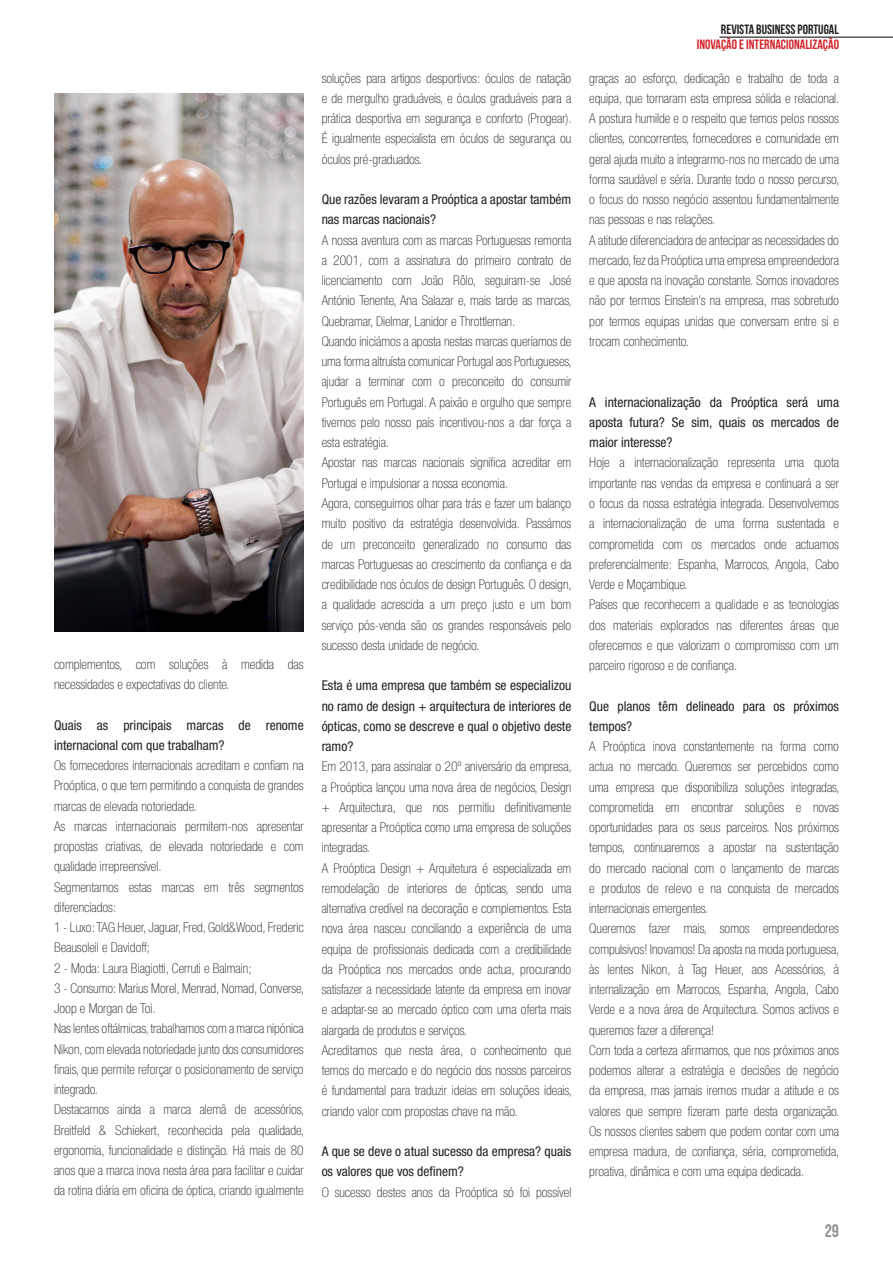
<style>
.page{position:relative;width:893px;height:1263px;background:#fff}
.page>*{position:absolute;margin:0;border:0;box-sizing:border-box;transform-origin:0 0}
.t1{font:18px "Bebas Neue";color:#8e9091}
.t2{font:100 condensed 13.5px/20.2px "Helvetica Neue LT Std";color:#231f20;text-align:justify}
.t3{font:condensed 13.5px/20.2px "Helvetica Neue LT Std";color:#231f20}
.t4{font:13.5px "Bebas Neue";color:#d1232a}
.t5{font:13.5px "Bebas Neue";color:#231f20}
</style>
<div class="page">
<hr style="left:719px;top:37px;width:174px;height:1px;background:#000">
<img style="left:54px;top:94px;width:250px;height:537px">
<p class="t2" style="left:54px;top:654px;width:251px">complementos, com soluções à medida das necessidades e expectativas do cliente.</p>
<p class="t3" style="left:54px;top:714px;width:251px">Quais as principais marcas de renome internacional com que trabalham?</p>
<p class="t2" style="left:54px;top:755px;width:251px">Os fornecedores internacionais acreditam e confiam na Proóptica, o que tem permitindo a conquista de grandes marcas de elevada notoriedade.</p>
<p class="t2" style="left:54px;top:816px;width:251px">As marcas internacionais permitem-nos apresentar propostas criativas, de elevada notoriedade e com qualidade irrepreensível.</p>
<p class="t2" style="left:54px;top:876px;width:251px">Segmentamos estas marcas em três segmentos diferenciados:</p>
<p class="t2" style="left:54px;top:917px;width:251px">1 - Luxo: TAG Heuer, Jaguar, Fred, Gold&amp;Wood, Frederic<br>Beausoleil e Davidoff;</p>
<p class="t2" style="left:54px;top:957px;width:199px">2 - Moda: Laura Biagiotti, Cerruti e Balmain;</p>
<p class="t2" style="left:54px;top:978px;width:252px">3 - Consumo: Marius Morel, Menrad, Nomad, Converse,<br>Joop e Morgan de Toi.</p>
<p class="t2" style="left:54px;top:1018px;width:251px">Nas lentes oftálmicas, trabalhamos com a marca nipónica Nikon, com elevada notoriedade junto dos consumidores finais, que permite reforçar o posicionamento de serviço integrado.</p>
<p class="t2" style="left:54px;top:1099px;width:252px">Destacamos ainda a marca alemã de acessórios, Breitfeld &amp; Schiekert, reconhecida pela qualidade, ergonomia, funcionalidade e distinção. Há mais de 80 anos que a marca inova nesta área para facilitar e cuidar da rotina diária em oficina de óptica, criando igualmente</p>
<p class="t2" style="left:322px;top:68px;width:252px">soluções para artigos desportivos: óculos de natação e de mergulho graduáveis, e óculos graduáveis para a prática desportiva em segurança e conforto (Progear).<br>É igualmente especialista em óculos de segurança ou óculos pré-graduados.</p>
<p class="t3" style="left:322px;top:189px;width:251px">Que razões levaram a Proóptica a apostar também nas marcas nacionais?</p>
<p class="t2" style="left:322px;top:230px;width:252px">A nossa aventura com as marcas Portuguesas remonta a 2001, com a assinatura do primeiro contrato de licenciamento com João Rôlo, seguiram-se José António Tenente, Ana Salazar e, mais tarde as marcas, Quebramar, Dielmar, Lanidor e Throttleman.</p>
<p class="t2" style="left:322px;top:331px;width:252px">Quando iniciámos a aposta nestas marcas queríamos de uma forma altruísta comunicar Portugal aos Portugueses, ajudar a terminar com o preconceito do consumir Português em Portugal. A paixão e orgulho que sempre tivemos pelo nosso país incentivou-nos a dar força a esta estratégia.</p>
<p class="t2" style="left:322px;top:452px;width:251px">Apostar nas marcas nacionais significa acreditar em<br>Portugal e impulsionar a nossa economia.</p>
<p class="t2" style="left:322px;top:493px;width:252px">Agora, conseguimos olhar para trás e fazer um balanço muito positivo da estratégia desenvolvida. Passámos de um preconceito generalizado no consumo das marcas Portuguesas ao crescimento da confiança e da credibilidade nos óculos de design Português. O design, a qualidade acrescida a um preço justo e um bom serviço pós-venda são os grandes responsáveis pelo sucesso desta unidade de negócio.</p>
<p class="t3" style="left:322px;top:675px;width:251px;text-align:justify">Esta é uma empresa que também se especializou no ramo de design + arquitectura de interiores de ópticas, como se descreve e qual o objetivo deste ramo?</p>
<p class="t2" style="left:322px;top:756px;width:252px">Em 2013, para assinalar o 20º aniversário da empresa, a Proóptica lançou uma nova área de negócios, Design + Arquitectura, que nos permitiu definitivamente apresentar a Proóptica como uma empresa de soluções integradas.</p>
<p class="t2" style="left:322px;top:857px;width:251px">A Proóptica Design + Arquitetura é especializada em remodelação de interiores de ópticas, sendo uma alternativa credível na decoração e complementos. Esta nova área nasceu conciliando a experiência de uma equipa de profissionais dedicada com a credibilidade da Proóptica nos mercados onde actua, procurando satisfazer a necessidade latente da empresa em inovar e adaptar-se ao mercado óptico com uma oferta mais alargada de produtos e serviços.</p>
<p class="t2" style="left:322px;top:1040px;width:252px">Acreditamos que nesta área, o conhecimento que temos do mercado e do negócio dos nossos parceiros é fundamental para traduzir ideias em soluções ideais, criando valor com propostas chave na mão.</p>
<p class="t3" style="left:322px;top:1141px;width:251px">A que se deve o atual sucesso da empresa? quais os valores que vos definem?</p>
<p class="t2" style="left:322px;top:1181px;width:251px">O sucesso destes anos da Proóptica só foi possível</p>
<p class="t5" style="left:721px;top:22px;width:120px">REVISTA BUSINESS PORTUGAL</p>
<p class="t4" style="left:697px;top:37px;width:144px">INOVAÇÃO E INTERNACIONALIZAÇÃO</p>
<p class="t2" style="left:589px;top:68px;width:252px">graças ao esforço, dedicação e trabalho de toda a equipa, que tornaram esta empresa sólida e relacional.<br>A postura humilde e o respeito que temos pelos nossos clientes, concorrentes, fornecedores e comunidade em geral ajuda muito a integrarmo-nos no mercado de uma forma saudável e séria. Durante todo o nosso percurso, o focus do nosso negócio assentou fundamentalmente nas pessoas e nas relações.</p>
<p class="t2" style="left:589px;top:230px;width:251px">A atitude diferenciadora de antecipar as necessidades do mercado, fez da Proóptica uma empresa empreendedora e que aposta na inovação constante. Somos inovadores não por termos Einstein’s na empresa, mas sobretudo por termos equipas unidas que conversam entre si e trocam conhecimento.</p>
<p class="t3" style="left:589px;top:392px;width:251px;text-align:justify">A internacionalização da Proóptica será uma aposta futura? Se sim, quais os mercados de maior interesse?</p>
<p class="t2" style="left:589px;top:452px;width:251px">Hoje a internacionalização representa uma quota importante nas vendas da empresa e continuará a ser o focus da nossa estratégia integrada. Desenvolvemos a internacionalização de uma forma sustentada e comprometida com os mercados onde actuamos preferencialmente: Espanha, Marrocos, Angola, Cabo Verde e Moçambique.</p>
<p class="t2" style="left:589px;top:594px;width:251px">Países que reconhecem a qualidade e as tecnologias dos materiais explorados nas diferentes áreas que oferecemos e que valorizam o compromisso com um parceiro rigoroso e de confiança.</p>
<p class="t3" style="left:589px;top:695px;width:251px">Que planos têm delineado para os próximos tempos?</p>
<p class="t2" style="left:589px;top:736px;width:252px">A Proóptica inova constantemente na forma como actua no mercado. Queremos ser percebidos como uma empresa que disponibiliza soluções integradas, comprometida em encontrar soluções e novas oportunidades para os seus parceiros. Nos próximos tempos, continuaremos a apostar na sustentação do mercado nacional com o lançamento de marcas e produtos de relevo e na conquista de mercados internacionais emergentes.</p>
<p class="t2" style="left:589px;top:918px;width:252px">Queremos fazer mais, somos empreendedores compulsivos! Inovamos! Da aposta na moda portuguesa, às lentes Nikon, à Tag Heuer, aos Acessórios, à internalização em Marrocos, Espanha, Angola, Cabo Verde e a nova área de Arquitectura. Somos activos e queremos fazer a diferença!</p>
<p class="t2" style="left:589px;top:1040px;width:252px">Com toda a certeza afirmamos, que nos próximos anos podemos alterar a estratégia e decisões de negócio da empresa, mas jamais iremos mudar a atitude e os valores que sempre fizeram parte desta organização.<br>Os nossos clientes sabem que podem contar com uma empresa madura, de confiança, séria, comprometida, proativa, dinâmica e com uma equipa dedicada.</p>
<p class="t1" style="left:825px;top:1221px;width:16px">29</p>
</div>
